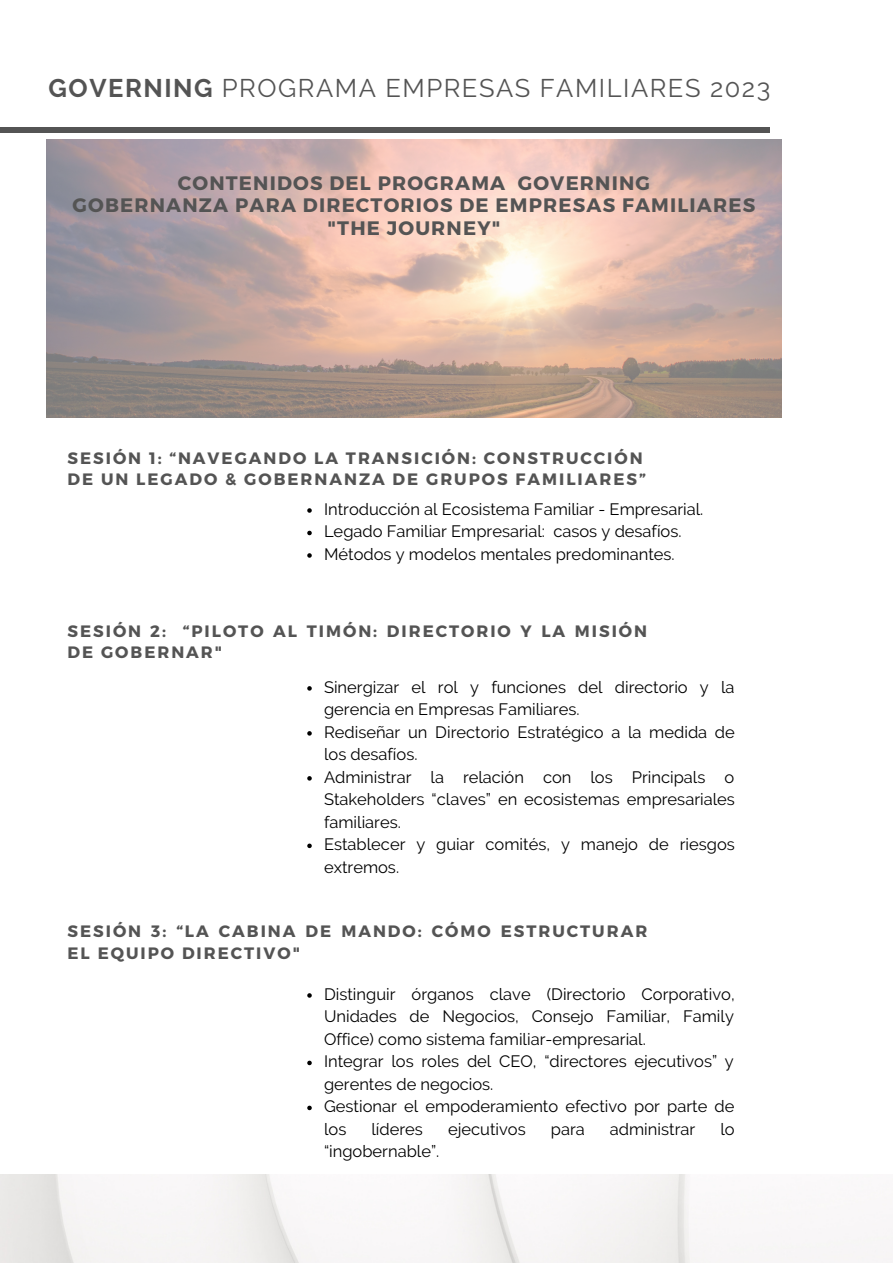
<style>
.page{position:relative;width:893px;height:1264px;background:#fff}
.page>*{position:absolute;margin:0;border:0;box-sizing:border-box;transform-origin:0 0}
.t1{font:25.5px "Raleway";letter-spacing:.06em;color:#545454}
.t2{font:700 19.5px/22.5px "Montserrat";letter-spacing:.06em;color:#545454;text-align:center}
.t3{font:16.5px/22.5px "Raleway";color:#000}
.t4{font:700 16.5px/21.3px "Montserrat";letter-spacing:.12em;color:#545454}
.s1{font-weight:700}
</style>
<div class="page">
<div style="left:0;top:127px;width:769px;height:6px;background:#545454"></div>
<svg style="left:307px;top:508px;width:5px;height:4px"></svg>
<svg style="left:307px;top:530px;width:5px;height:5px"></svg>
<svg style="left:307px;top:553px;width:5px;height:4px"></svg>
<svg style="left:307px;top:686px;width:5px;height:4px"></svg>
<svg style="left:307px;top:731px;width:5px;height:4px"></svg>
<svg style="left:307px;top:776px;width:5px;height:4px"></svg>
<svg style="left:307px;top:843px;width:5px;height:5px"></svg>
<svg style="left:307px;top:993px;width:5px;height:4px"></svg>
<svg style="left:307px;top:1060px;width:5px;height:5px"></svg>
<svg style="left:307px;top:1105px;width:5px;height:5px"></svg>
<img style="left:0;top:1174px;width:892px;height:88px">
<p class="t1" style="left:49px;top:73px;width:723px"><span class="s1">GOVERNING</span> PROGRAMA EMPRESAS FAMILIARES 2023</p>
<p class="t2" style="left:178px;top:171px;width:473px">CONTENIDOS DEL PROGRAMA GOVERNING</p>
<p class="t2" style="left:73px;top:193px;width:684px">GOBERNANZA PARA DIRECTORIOS DE EMPRESAS FAMILIARES "THE JOURNEY"</p>
<p class="t4" style="left:68px;top:446px;width:579px">SESIÓN 1: “NAVEGANDO LA TRANSICIÓN: CONSTRUCCIÓN<br>DE UN LEGADO &amp; GOBERNANZA DE GRUPOS FAMILIARES”</p>
<p class="t3" style="left:324px;top:498px;width:381px">Introducción al Ecosistema Familiar - Empresarial.</p>
<p class="t3" style="left:324px;top:520px;width:359px">Legado Familiar Empresarial: casos y desafíos.</p>
<p class="t3" style="left:324px;top:543px;width:352px">Métodos y modelos mentales predominantes.</p>
<p class="t4" style="left:68px;top:619px;width:581px">SESIÓN 2: “PILOTO AL TIMÓN: DIRECTORIO Y LA MISIÓN<br>DE GOBERNAR"</p>
<p class="t3" style="left:324px;top:675px;width:412px">Sinergizar el rol y funciones del directorio y la gerencia en Empresas Familiares.</p>
<p class="t3" style="left:324px;top:720px;width:412px">Rediseñar un Directorio Estratégico a la medida de los desafíos.</p>
<p class="t3" style="left:324px;top:765px;width:412px;text-align:justify">Administrar la relación con los Principals o Stakeholders “claves” en ecosistemas empresariales familiares.</p>
<p class="t3" style="left:324px;top:833px;width:412px">Establecer y guiar comités, y manejo de riesgos extremos.</p>
<p class="t4" style="left:68px;top:919px;width:581px">SESIÓN 3: “LA CABINA DE MANDO: CÓMO ESTRUCTURAR<br>EL EQUIPO DIRECTIVO"</p>
<p class="t3" style="left:324px;top:982px;width:412px;text-align:justify">Distinguir órganos clave (Directorio Corporativo, Unidades de Negocios, Consejo Familiar, Family Office) como sistema familiar-empresarial.</p>
<p class="t3" style="left:324px;top:1050px;width:411px">Integrar los roles del CEO, “directores ejecutivos” y gerentes de negocios.</p>
<p class="t3" style="left:324px;top:1095px;width:412px">Gestionar el empoderamiento efectivo por parte de los</p>
<p class="t3" style="left:371px;top:1117px;width:53px">líderes</p>
<p class="t3" style="left:448px;top:1117px;width:79px">ejecutivos</p>
<p class="t3" style="left:551px;top:1117px;width:35px">para</p>
<p class="t3" style="left:610px;top:1117px;width:87px">administrar</p>
<p class="t3" style="left:720px;top:1117px;width:16px">lo</p>
<p class="t3" style="left:324px;top:1140px;width:117px">“ingobernable”.</p>
</div>
